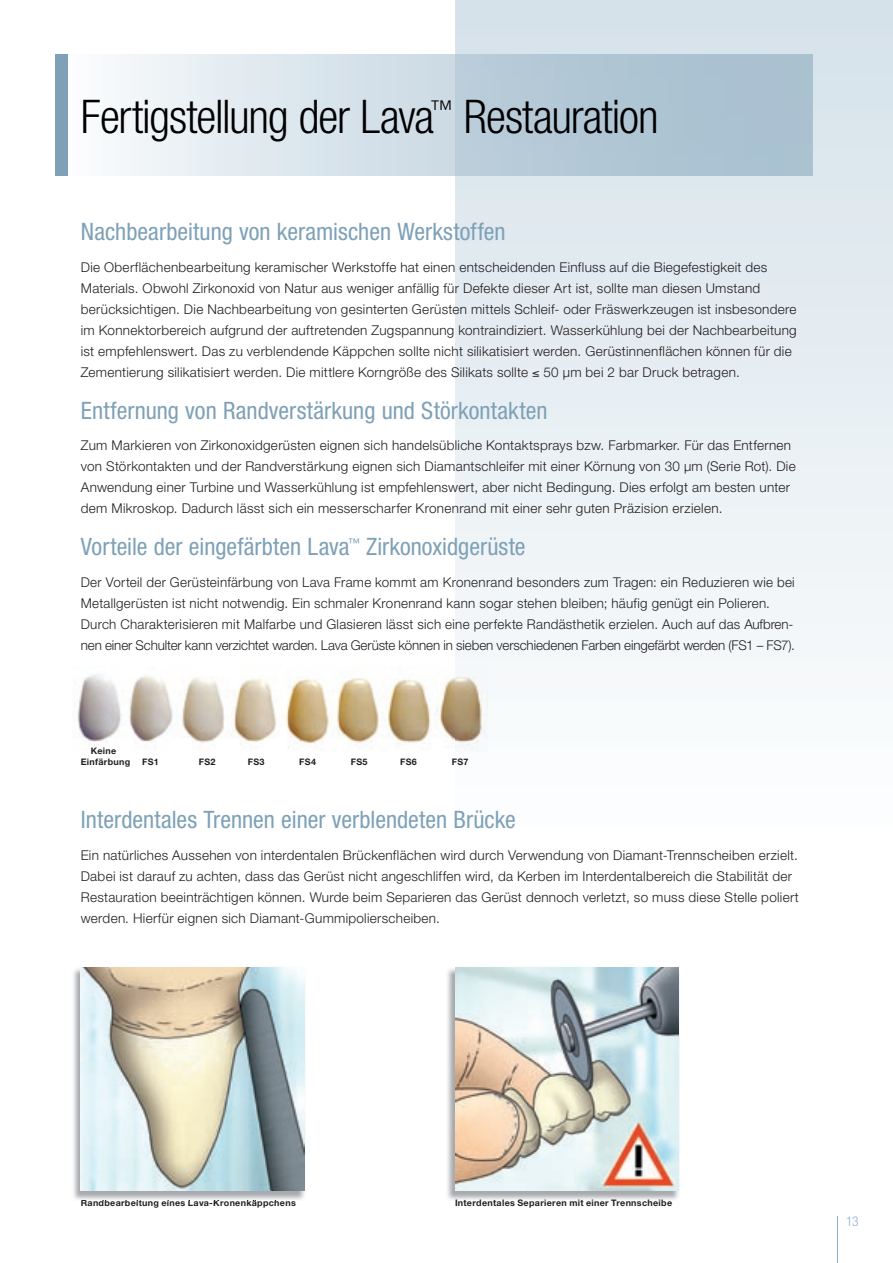
<style>
.page{position:relative;width:893px;height:1263px;background:#fff}
.page>*{position:absolute;margin:0;border:0;box-sizing:border-box;transform-origin:0 0}
.t1{font:300 condensed 46.5px "Helvetica Neue";letter-spacing:-.025em;color:#000001}
.t2{font:condensed 24px "Helvetica Neue";color:#7ea1b7}
.t3{font:300 13.5px/21px "Helvetica Neue";letter-spacing:.02em;color:#231f20}
.t4{font:300 condensed 13.5px "Helvetica Neue";color:#8eafd5}
.t5{font:700 9px/10.5px "Helvetica Neue";letter-spacing:.03em;color:#231f20;text-align:center}
</style>
<div class="page">
<hr style="left:837px;top:1216px;width:1px;height:47px;background:#8eafd5">
<svg style="left:455px;top:0;width:438px;height:666px"></svg>
<div style="left:55px;top:54px;width:400px;height:121px;background:linear-gradient(to right,#fcfdfe,#c9d9e4)"></div>
<img style="left:455px;top:54px;width:357px;height:121px">
<div style="left:55px;top:54px;width:13px;height:121px;background:#7ea1b7"></div>
<img style="left:73px;top:967px;width:232px;height:233px">
<img style="left:81px;top:1200px;width:196px;height:1px">
<img style="left:81px;top:967px;width:223px;height:224px">
<img style="left:447px;top:967px;width:232px;height:233px">
<img style="left:455px;top:967px;width:223px;height:224px">
<img style="left:77px;top:666px;width:411px;height:86px">
<h1 class="t1" style="left:81px;top:90px;width:579px">Fertigstellung der Lava<sup>™</sup> Restauration</h1>
<h2 class="t2" style="left:81px;top:218px;width:426px">Nachbearbeitung von keramischen Werkstoffen</h2>
<p class="t3" style="left:81px;top:256px;width:717px">Die Oberflächenbearbeitung keramischer Werkstoffe hat einen entscheidenden Einfluss auf die Biegefestigkeit des Materials. Obwohl Zirkonoxid von Natur aus weniger anfällig für Defekte dieser Art ist, sollte man diesen Umstand berücksichtigen. Die Nachbearbeitung von gesinterten Gerüsten mittels Schleif- oder Fräswerkzeugen ist insbesondere im Konnektorbereich aufgrund der auftretenden Zugspannung kontraindiziert. Wasserkühlung bei der Nachbearbeitung ist empfehlenswert. Das zu verblendende Käppchen sollte nicht silikatisiert werden. Gerüstinnenflächen können für die Zementierung silikatisiert werden. Die mittlere Korngröße des Silikats sollte ≤ 50 µm bei 2 bar Druck betragen.</p>
<h2 class="t2" style="left:81px;top:396px;width:468px">Entfernung von Randverstärkung und Störkontakten</h2>
<p class="t3" style="left:81px;top:435px;width:716px">Zum Markieren von Zirkonoxidgerüsten eignen sich handelsübliche Kontaktsprays bzw. Farbmarker. Für das Entfernen von Störkontakten und der Randverstärkung eignen sich Diamantschleifer mit einer Körnung von 30 µm (Serie Rot). Die Anwendung einer Turbine und Wasserkühlung ist empfehlenswert, aber nicht Bedingung. Dies erfolgt am besten unter dem Mikroskop. Dadurch lässt sich ein messerscharfer Kronenrand mit einer sehr guten Präzision erzielen.</p>
<h2 class="t2" style="left:81px;top:533px;width:446px">Vorteile der eingefärbten Lava<sup>™</sup> Zirkonoxidgerüste</h2>
<p class="t3" style="left:81px;top:571px;width:715px">Der Vorteil der Gerüsteinfärbung von Lava Frame kommt am Kronenrand besonders zum Tragen: ein Reduzieren wie bei Metallgerüsten ist nicht notwendig. Ein schmaler Kronenrand kann sogar stehen bleiben; häufig genügt ein Polieren.<br>Durch Charakterisieren mit Malfarbe und Glasieren lässt sich eine perfekte Randästhetik erzielen. Auch auf das Aufbren&shy;nen einer Schulter kann verzichtet warden. Lava Gerüste können in sieben verschiedenen Farben eingefärbt werden (FS1 – FS7).</p>
<p class="t5" style="left:81px;top:745px;width:51px">Keine<br>Einfärbung</p>
<p class="t5" style="left:142px;top:756px;width:18px">FS1</p>
<p class="t5" style="left:199px;top:756px;width:18px">FS2</p>
<p class="t5" style="left:248px;top:756px;width:18px">FS3</p>
<p class="t5" style="left:299px;top:756px;width:18px">FS4</p>
<p class="t5" style="left:351px;top:756px;width:18px">FS5</p>
<p class="t5" style="left:400px;top:756px;width:18px">FS6</p>
<p class="t5" style="left:452px;top:756px;width:18px">FS7</p>
<h2 class="t2" style="left:81px;top:806px;width:437px">Interdentales Trennen einer verblendeten Brücke</h2>
<p class="t3" style="left:81px;top:844px;width:720px">Ein natürliches Aussehen von interdentalen Brückenflächen wird durch Verwendung von Diamant-Trennscheiben erzielt.<br>Dabei ist darauf zu achten, dass das Gerüst nicht angeschliffen wird, da Kerben im Interdentalbereich die Stabilität der Restauration beeinträchtigen können. Wurde beim Separieren das Gerüst dennoch verletzt, so muss diese Stelle poliert werden. Hierfür eignen sich Diamant-Gummipolierscheiben.</p>
<p class="t5" style="left:81px;top:1198px;width:217px">Randbearbeitung eines Lava-Kronenkäppchens</p>
<p class="t5" style="left:455px;top:1198px;width:219px">Interdentales Separieren mit einer Trennscheibe</p>
<p class="t4" style="left:846px;top:1213px;width:14px">13</p>
</div>
